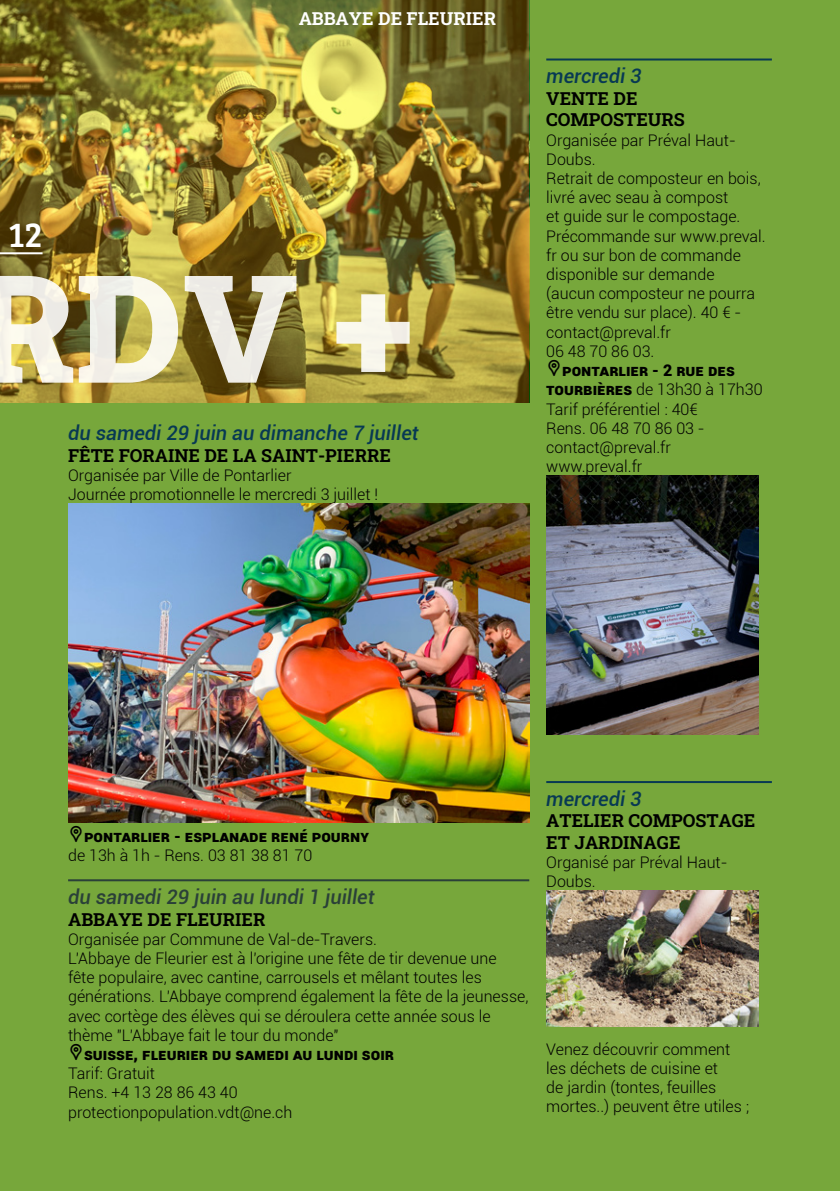
<style>
.page{position:relative;width:840px;height:1191px;background:#fff}
.page>*{position:absolute;margin:0;border:0;box-sizing:border-box;transform-origin:0 0}
.t1{font:150px "Roboto Slab";color:#fff}
.t2{font:36px "Bree Serif";color:#fff}
.t3{font:italic 500 20px "Roboto";color:#083953}
.t4{font:italic 500 20px "Roboto";color:#2a4038}
.t5{font:18px/21.6px "Roboto Slab";color:#000}
.t6{font:18px "Roboto Slab";color:#fff}
.t7{font:300 16px/19.2px "Roboto";color:#000}
.t8{font:900 16px "Roboto";color:#000}
.s1{font-weight:900}
</style>
<div class="page">
<div style="left:0;top:0;width:839px;height:1191px;background:#77a73b"></div>
<img style="left:0;top:0;width:529px;height:403px">
<hr style="left:0;top:252px;width:43px;height:2px;background:#fff">
<img style="left:68px;top:503px;width:461px;height:319px">
<hr style="left:68px;top:879px;width:461px;height:2px;background:#2a4038">
<hr style="left:546px;top:58px;width:225px;height:2px;background:#083953">
<hr style="left:546px;top:781px;width:225px;height:2px;background:#083953">
<img style="left:546px;top:475px;width:211px;height:259px">
<img style="left:546px;top:890px;width:211px;height:136px">
<h2 class="t2" style="left:8px;top:208px;width:36px">12</h2>
<p class="t6" style="left:298px;top:6px;width:199px">ABBAYE DE FLEURIER</p>
<h1 class="t1" style="left:-28px;top:225px;width:442px">RDV +</h1>
<p class="t3" style="left:68px;top:419px;width:352px">du samedi 29 juin au dimanche 7 juillet</p>
<p class="t5" style="left:68px;top:444px;width:324px">FÊTE FORAINE DE LA SAINT-PIERRE</p>
<p class="t7" style="left:68px;top:465px;width:311px">Organisée par Ville de Pontarlier<br>Journée promotionnelle le mercredi 3 juillet !</p>
<p class="t3" style="left:546px;top:62px;width:97px">mercredi 3</p>
<p class="t5" style="left:546px;top:87px;width:140px">VENTE DE<br>COMPOSTEURS</p>
<p class="t7" style="left:546px;top:130px;width:221px">Organisée par Préval Haut-<br>Doubs.<br>Retrait de composteur en bois, livré avec seau à compost<br>et guide sur le compostage.<br>Précommande sur www.preval. fr ou sur bon de commande disponible sur demande (aucun composteur ne pourra être vendu sur place). 40 € - contact@preval.fr<br>06 48 70 86 03.</p>
<p class="t7" style="left:546px;top:360px;width:218px;text-indent:16px"><span class="s1">Pontarlier - 2 rue des<br>Tourbières</span> de 13h30 à 17h30<br>Tarif préférentiel : 40€<br>Rens. 06 48 70 86 03 - contact@preval.fr www.preval.fr</p>
<p class="t8" style="left:84px;top:824px;width:286px">Pontarlier - esplanade rené Pourny</p>
<p class="t7" style="left:68px;top:845px;width:245px">de 13h à 1h - Rens. 03 81 38 81 70</p>
<p class="t4" style="left:68px;top:882px;width:308px">du samedi 29 juin au lundi 1 juillet</p>
<p class="t5" style="left:68px;top:907px;width:199px">ABBAYE DE FLEURIER</p>
<p class="t7" style="left:68px;top:929px;width:461px">Organisée par Commune de Val-de-Travers.<br>L'Abbaye de Fleurier est à l'origine une fête de tir devenue une<br>fête populaire, avec cantine, carrousels et mêlant toutes les générations. L'Abbaye comprend également la fête de la jeunesse, avec cortège des élèves qui se déroulera cette année sous le thème "L'Abbaye fait le tour du monde"</p>
<p class="t8" style="left:84px;top:1043px;width:311px">Suisse, Fleurier du samedi au lundi soir</p>
<p class="t7" style="left:68px;top:1063px;width:226px">Tarif: Gratuit<br>Rens. +4 13 28 86 43 40 protectionpopulation.vdt@ne.ch</p>
<p class="t3" style="left:546px;top:784px;width:97px">mercredi 3</p>
<p class="t5" style="left:546px;top:809px;width:210px">ATELIER COMPOSTAGE<br>ET JARDINAGE</p>
<p class="t7" style="left:546px;top:852px;width:183px">Organisé par Préval Haut-<br>Doubs.</p>
<p class="t7" style="left:546px;top:1038px;width:204px">Venez découvrir comment les déchets de cuisine et<br>de jardin (tontes, feuilles mortes..) peuvent être utiles ;</p>
</div>
